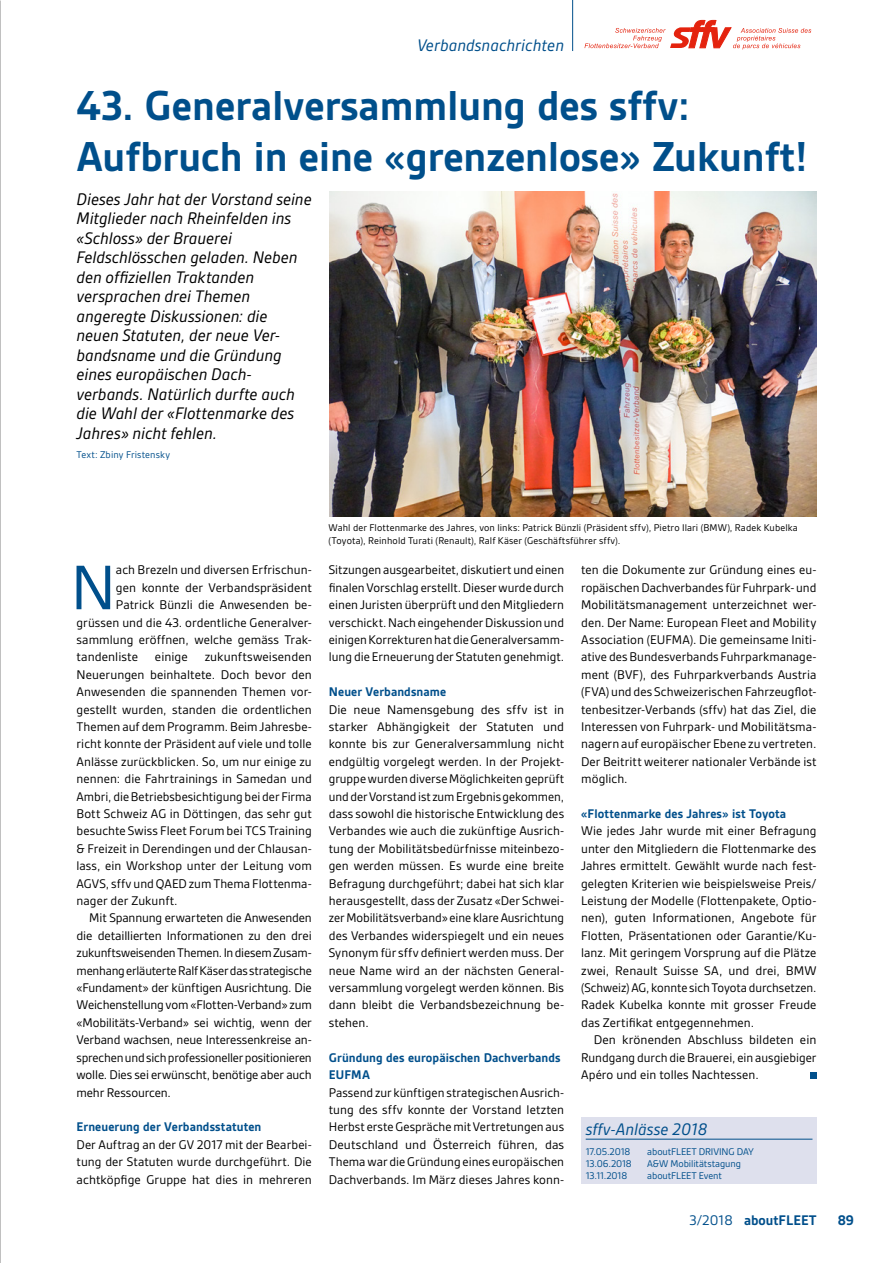
<style>
.page{position:relative;width:893px;height:1263px;background:#fff}
.page>*{position:absolute;margin:0;border:0;box-sizing:border-box;transform-origin:0 0}
.t1{font:67.5px "Gesta";color:#004f8b}
.t2{font:700 45px/51px "Gesta";color:#004f8b}
.t3{font:italic 18px/19.5px "Gesta";letter-spacing:-.005em;color:#000}
.t4{font:italic 18px "Gesta";color:#004f8b}
.t5{font:700 15px "Gesta";color:#004f8b}
.t6{font:13.5px/17.4px "Gesta";color:#000;text-align:justify}
.t7{font:700 13.5px/17.4px "Gesta";letter-spacing:.005em;color:#004f8b}
.t8{font:10.5px/12.6px "Gesta";letter-spacing:.015em;color:#000}
.t9{font:10.5px "Gesta";letter-spacing:-.005em;color:#004f8b}
.s1{font-weight:400}
</style>
<div class="page">
<svg style="left:584px;top:20px;width:227px;height:29px"></svg>
<div style="left:581px;top:1117px;width:236px;height:66px;background:#dee0ed"></div>
<hr style="left:586px;top:1139px;width:226px;height:1px;background:#004f8b">
<img style="left:329px;top:191px;width:488px;height:326px">
<svg style="left:810px;top:1073px;width:6px;height:6px"></svg>
<hr style="left:572px;top:0;width:1px;height:51px;background:#004f8b">
<h3 class="t4" style="left:417px;top:35px;width:149px">Verbandsnachrichten</h3>
<h2 class="t2" style="left:77px;top:80px;width:732px">43. Generalversammlung des sffv:<br>Aufbruch in eine «grenzenlose» Zukunft!</h2>
<p class="t3" style="left:77px;top:189px;width:237px">Dieses Jahr hat der Vorstand seine<br>Mitglieder nach Rheinfelden ins «Schloss» der Brauerei<br>Feldschlösschen geladen. Neben den offiziellen Traktanden versprachen drei Themen angeregte Diskussionen: die neuen Statuten, der neue Ver&shy;bandsname und die Gründung eines europäischen Dach&shy;verbands. Natürlich durfte auch die Wahl der «Flottenmarke des<br>Jahres» nicht fehlen.</p>
<p class="t9" style="left:77px;top:449px;width:95px">Text: Zbiny Fristensky</p>
<h1 class="t1" style="left:71px;top:549px;width:47px">N</h1>
<p class="t6" style="left:116px;top:561px;width:197px">ach Brezeln und diversen Erfrischun-</p>
<p class="t6" style="left:116px;top:579px;width:197px">gen konnte der Verbandspräsident</p>
<p class="t6" style="left:116px;top:596px;width:197px">Patrick Bünzli die Anwesenden be-</p>
<p class="t6" style="left:77px;top:613px;width:237px">grüssen und die 43. ordentliche Generalver-</p>
<p class="t6" style="left:77px;top:631px;width:236px">sammlung eröffnen, welche gemäss Trak-</p>
<p class="t6" style="left:77px;top:648px;width:237px">tandenliste einige zukunftsweisenden</p>
<p class="t6" style="left:77px;top:666px;width:237px">Neuerungen beinhaltete. Doch bevor den</p>
<p class="t6" style="left:77px;top:683px;width:237px">Anwesenden die spannenden Themen vor-</p>
<p class="t6" style="left:77px;top:700px;width:237px">gestellt wurden, standen die ordentlichen</p>
<p class="t6" style="left:77px;top:718px;width:237px">Themen auf dem Programm. Beim Jahresbe-</p>
<p class="t6" style="left:77px;top:735px;width:237px">richt konnte der Präsident auf viele und tolle</p>
<p class="t6" style="left:77px;top:753px;width:237px">Anlässe zurückblicken. So, um nur einige zu</p>
<p class="t6" style="left:77px;top:770px;width:237px">nennen: die Fahrtrainings in Samedan und</p>
<p class="t6" style="left:77px;top:787px;width:237px">Ambri, die Betriebsbesichtigung bei der Firma</p>
<p class="t6" style="left:77px;top:805px;width:237px">Bott Schweiz AG in Döttingen, das sehr gut</p>
<p class="t6" style="left:77px;top:822px;width:237px">besuchte Swiss Fleet Forum bei TCS Training</p>
<p class="t6" style="left:77px;top:840px;width:237px">&amp; Freizeit in Derendingen und der Chlausan-</p>
<p class="t6" style="left:77px;top:857px;width:237px">lass, ein Workshop unter der Leitung vom</p>
<p class="t6" style="left:77px;top:874px;width:237px">AGVS, sffv und QAED zum Thema Flottenma-</p>
<p class="t6" style="left:77px;top:892px;width:103px">nager der Zukunft.</p>
<p class="t6" style="left:89px;top:909px;width:224px">Mit Spannung erwarteten die Anwesenden</p>
<p class="t6" style="left:77px;top:927px;width:237px">die detaillierten Informationen zu den drei</p>
<p class="t6" style="left:77px;top:944px;width:237px">zukunftsweisenden Themen. In diesem Zusam-</p>
<p class="t6" style="left:77px;top:961px;width:237px">menhang erläuterte Ralf Käser das strategische</p>
<p class="t6" style="left:77px;top:979px;width:237px">«Fundament» der künftigen Ausrichtung. Die</p>
<p class="t6" style="left:77px;top:996px;width:237px">Weichenstellung vom «Flotten-Verband» zum</p>
<p class="t6" style="left:77px;top:1014px;width:237px">«Mobilitäts-Verband» sei wichtig, wenn der</p>
<p class="t6" style="left:77px;top:1031px;width:237px">Verband wachsen, neue Interessenkreise an-</p>
<p class="t6" style="left:77px;top:1048px;width:237px">sprechen und sich professioneller positionieren</p>
<p class="t6" style="left:77px;top:1066px;width:237px">wolle. Dies sei erwünscht, benötige aber auch</p>
<p class="t6" style="left:77px;top:1083px;width:96px">mehr Ressourcen.</p>
<p class="t7" style="left:77px;top:1118px;width:186px">Erneuerung der Verbandsstatuten</p>
<p class="t6" style="left:77px;top:1135px;width:237px">Der Auftrag an der GV 2017 mit der Bearbei&shy;tung der Statuten wurde durchgeführt. Die achtköpfige Gruppe hat dies in mehreren</p>
<p class="t8" style="left:329px;top:522px;width:471px">Wahl der Flottenmarke des Jahres, von links: Patrick Bünzli (Präsident sffv), Pietro Ilari (BMW), Radek Kubelka (Toyota), Reinhold Turati (Renault), Ralf Käser (Geschäftsführer sffv).</p>
<p class="t6" style="left:329px;top:561px;width:237px">Sitzungen ausgearbeitet, diskutiert und einen finalen Vorschlag erstellt. Dieser wurde durch einen Juristen überprüft und den Mitgliedern verschickt. Nach eingehender Diskussion und einigen Korrekturen hat die Generalversamm&shy;lung die Erneuerung der Statuten genehmigt.</p>
<p class="t7" style="left:329px;top:683px;width:119px">Neuer Verbandsname</p>
<p class="t6" style="left:329px;top:700px;width:237px">Die neue Namensgebung des sffv ist in starker Abhängigkeit der Statuten und konnte bis zur Generalversammlung nicht endgültig vorgelegt werden. In der Projekt&shy;gruppe wurden diverse Möglichkeiten geprüft und der Vorstand ist zum Ergebnis gekommen, dass sowohl die historische Entwicklung des Verbandes wie auch die zukünftige Ausrich&shy;tung der Mobilitätsbedürfnisse miteinbezo&shy;gen werden müssen. Es wurde eine breite Befragung durchgeführt; dabei hat sich klar herausgestellt, dass der Zusatz «Der Schwei&shy;zer Mobilitätsverband» eine klare Ausrichtung des Verbandes widerspiegelt und ein neues Synonym für sffv definiert werden muss. Der neue Name wird an der nächsten General&shy;versammlung vorgelegt werden können. Bis dann bleibt die Verbandsbezeichnung be&shy;stehen.</p>
<p class="t7" style="left:329px;top:1049px;width:233px">Gründung des europäischen Dachverbands<br>EUFMA</p>
<p class="t6" style="left:329px;top:1083px;width:237px">Passend zur künftigen strategischen Ausrich&shy;tung des sffv konnte der Vorstand letzten Herbst erste Gespräche mit Vertretungen aus Deutschland und Österreich führen, das Thema war die Gründung eines europäischen Dachverbands. Im März dieses Jahres konn-</p>
<p class="t6" style="left:581px;top:561px;width:237px">ten die Dokumente zur Gründung eines eu&shy;ropäischen Dachverbandes für Fuhrpark- und Mobilitätsmanagement unterzeichnet wer&shy;den. Der Name: European Fleet and Mobility Association (EUFMA). Die gemeinsame Initi&shy;ative des Bundesverbands Fuhrparkmanage&shy;ment (BVF), des Fuhrparkverbands Austria (FVA) und des Schweizerischen Fahrzeugflot&shy;tenbesitzer-Verbands (sffv) hat das Ziel, die Interessen von Fuhrpark- und Mobilitätsma&shy;nagern auf europäischer Ebene zu vertreten.<br>Der Beitritt weiterer nationaler Verbände ist möglich.</p>
<p class="t7" style="left:581px;top:805px;width:207px">«Flottenmarke des Jahres» ist Toyota</p>
<p class="t6" style="left:581px;top:822px;width:237px">Wie jedes Jahr wurde mit einer Befragung unter den Mitgliedern die Flottenmarke des Jahres ermittelt. Gewählt wurde nach fest&shy;gelegten Kriterien wie beispielsweise Preis/ Leistung der Modelle (Flottenpakete, Optio&shy;nen), guten Informationen, Angebote für Flotten, Präsentationen oder Garantie/Ku&shy;lanz. Mit geringem Vorsprung auf die Plätze zwei, Renault Suisse SA, und drei, BMW (Schweiz) AG, konnte sich Toyota durchsetzen.<br>Radek Kubelka konnte mit grosser Freude das Zertifikat entgegennehmen.</p>
<p class="t6" style="left:581px;top:1031px;width:237px;text-indent:13px">Den krönenden Abschluss bildeten ein Rundgang durch die Brauerei, ein ausgiebiger Apéro und ein tolles Nachtessen.</p>
<h3 class="t4" style="left:586px;top:1119px;width:123px">sffv-Anlässe 2018</h3>
<p class="t9" style="left:586px;top:1146px;width:46px">17.05.2018</p>
<p class="t9" style="left:647px;top:1146px;width:108px">aboutFLEET DRIVING DAY</p>
<p class="t9" style="left:586px;top:1158px;width:48px">13.06.2018</p>
<p class="t9" style="left:647px;top:1158px;width:95px">A&amp;W Mobilitätstagung</p>
<p class="t9" style="left:586px;top:1170px;width:43px">13.11.2018</p>
<p class="t9" style="left:647px;top:1170px;width:76px">aboutFLEET Event</p>
<p class="t5" style="left:690px;top:1212px;width:128px"><span class="s1">3/2018</span> aboutFLEET</p>
<p class="t5" style="left:838px;top:1212px;width:18px">89</p>
</div>
